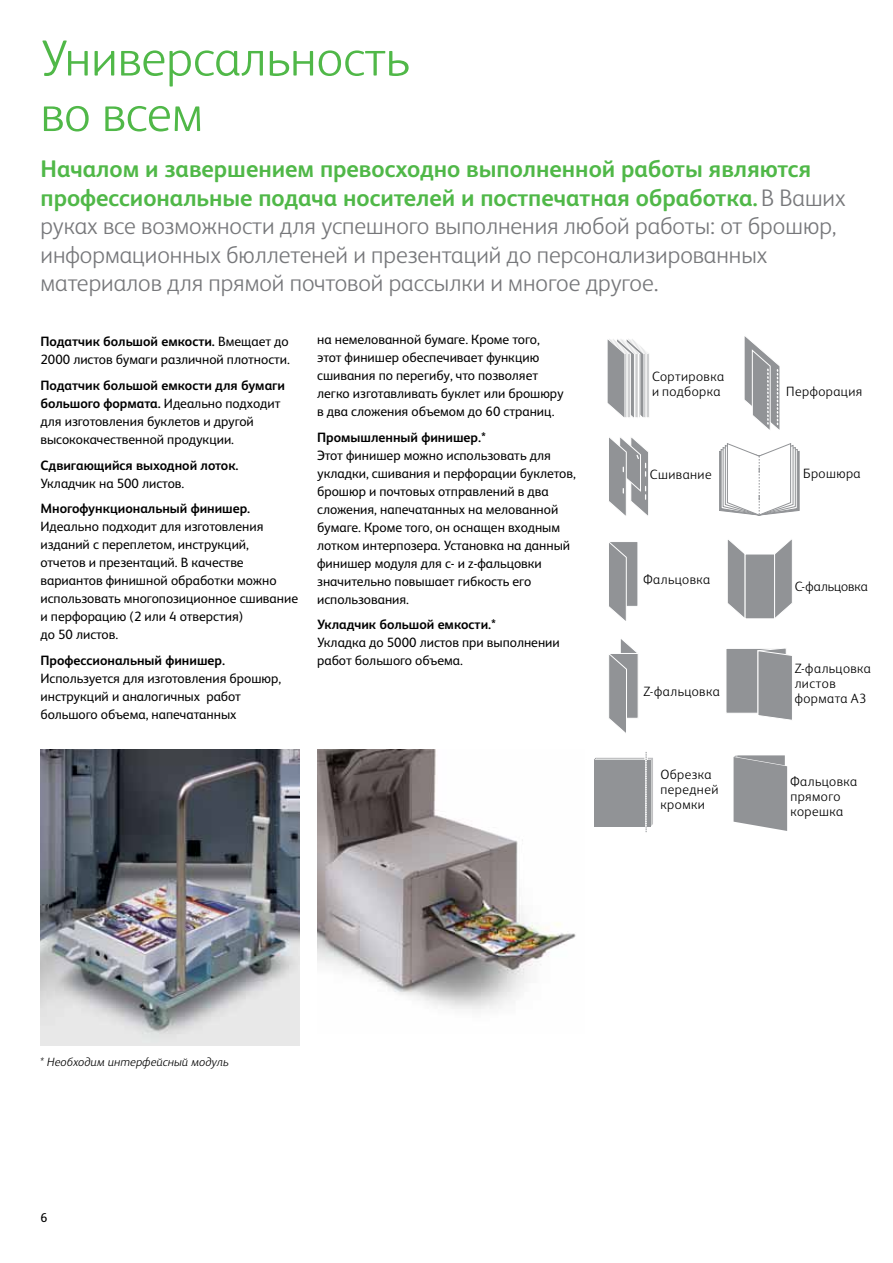
<style>
.page{position:relative;width:893px;height:1263px;background:#fff}
.page>*{position:absolute;margin:0;border:0;box-sizing:border-box;transform-origin:0 0}
.t1{font:300 51px/55.5px "Xerox Sans";color:#50b848}
.t2{font:300 24px/28.5px "Xerox Sans";color:#77787b}
.t3{font:13.5px/18px "Xerox Sans";color:#000}
.t4{font:300 13.5px/15px "Xerox Sans";letter-spacing:.03em;color:#000}
.t5{font:700 13.5px "Xerox Sans";color:#000}
.t6{font:300 13.5px "Xerox Sans";letter-spacing:.005em;color:#000}
.t7{font:12.75px "Xerox Sans";color:#000}
.t8{font:12px/15px "Xerox Sans";color:#000}
.t9{font:italic 300 12px "Xerox Sans";color:#000}
.s1{font-weight:700;color:#50b848}
.s2{font-weight:700}
</style>
<div class="page">
<img style="left:317px;top:750px;width:259px;height:260px">
<img style="left:40px;top:750px;width:259px;height:295px">
<svg style="left:607px;top:339px;width:42px;height:79px"></svg>
<svg style="left:609px;top:437px;width:40px;height:79px"></svg>
<div style="left:608px;top:541px;width:30px;height:65px;background:#919396"></div>
<div style="left:608px;top:541px;width:30px;height:66px;border:1px solid #fff"></div>
<svg style="left:608px;top:541px;width:19px;height:80px"></svg>
<svg style="left:727px;top:540px;width:18px;height:78px"></svg>
<svg style="left:775px;top:539px;width:17px;height:79px"></svg>
<div style="left:745px;top:554px;width:30px;height:65px;background:#919396"></div>
<div style="left:745px;top:554px;width:30px;height:65px;border:1px solid #fff"></div>
<div style="left:726px;top:648px;width:60px;height:65px;background:#919396"></div>
<div style="left:726px;top:648px;width:60px;height:65px;border:1px solid #fff"></div>
<svg style="left:757px;top:648px;width:35px;height:72px"></svg>
<svg style="left:719px;top:443px;width:80px;height:72px"></svg>
<svg style="left:609px;top:639px;width:29px;height:94px"></svg>
<svg style="left:744px;top:336px;width:36px;height:94px"></svg>
<svg style="left:734px;top:755px;width:53px;height:76px;background:#999b9e"></svg>
<svg style="left:594px;top:752px;width:59px;height:80px;background:#a4a6a9"></svg>
<h1 class="t1" style="left:40px;top:28px;width:370px">Универсальность во всем</h1>
<p class="t2" style="left:40px;top:154px;width:807px"><span class="s1">Началом и завершением превосходно выполненной работы являются профессиональные подача носителей и постпечатная обработка.</span>В Ваших руках все возможности для успешного выполнения любой работы: от брошюр, информационных бюллетеней и презентаций до персонализированных материалов для прямой почтовой рассылки и многое другое.</p>
<p class="t3" style="left:40px;top:332px;width:251px"><span class="s2">Податчик большой емкости.</span> Вмещает до<br>2000 листов бумаги различной плотности.</p>
<p class="t3" style="left:40px;top:376px;width:246px"><span class="s2">Податчик большой емкости для бумаги большого формата.</span> Идеально подходит для изготовления буклетов и другой высококачественной продукции.</p>
<p class="t5" style="left:40px;top:456px;width:200px">Сдвигающийся выходной лоток.</p>
<p class="t3" style="left:40px;top:473px;width:145px">Укладчик на 500 листов.</p>
<p class="t5" style="left:40px;top:499px;width:211px">Многофункциональный финишер.</p>
<p class="t3" style="left:40px;top:517px;width:259px">Идеально подходит для изготовления изданий с переплетом, инструкций,<br>отчетов и презентаций. В качестве вариантов финишной обработки можно использовать многопозиционное сшивание и перфорацию (2 или 4 отверстия)<br>до 50 листов.</p>
<p class="t5" style="left:40px;top:651px;width:186px">Профессиональный финишер.</p>
<p class="t3" style="left:40px;top:668px;width:242px">Используется для изготовления брошюр, инструкций и аналогичных работ большого объема, напечатанных</p>
<p class="t3" style="left:317px;top:330px;width:248px">на немелованной бумаге. Кроме того, этот финишер обеспечивает функцию сшивания по перегибу, что позволяет легко изготавливать буклет или брошюру в два сложения объемом до 60 страниц.</p>
<p class="t5" style="left:317px;top:428px;width:170px">Промышленный финишер.*</p>
<p class="t3" style="left:317px;top:446px;width:260px">Этот финишер можно использовать для укладки, сшивания и перфорации буклетов, брошюр и почтовых отправлений в два сложения, напечатанных на мелованной бумаге. Кроме того, он оснащен входным лотком интерпозера. Установка на данный финишер модуля для с- и z-фальцовки значительно повышает гибкость его использования.</p>
<p class="t5" style="left:317px;top:615px;width:180px">Укладчик большой емкости.*</p>
<p class="t3" style="left:317px;top:633px;width:244px">Укладка до 5000 листов при выполнении работ большого объема.</p>
<p class="t8" style="left:659px;top:366px;width:44px">Sort and<br>Collate</p>
<p class="t4" style="left:652px;top:368px;width:74px">Сортировка и подборка</p>
<p class="t4" style="left:786px;top:383px;width:77px">Перфорация</p>
<p class="t4" style="left:803px;top:465px;width:59px">Брошюра</p>
<p class="t4" style="left:650px;top:466px;width:63px">Сшивание</p>
<p class="t8" style="left:657px;top:468px;width:43px">Stapling</p>
<p class="t8" style="left:806px;top:468px;width:39px">Booklet</p>
<p class="t4" style="left:643px;top:571px;width:68px">Фальцовка</p>
<p class="t4" style="left:643px;top:684px;width:78px">Z-фальцовка</p>
<p class="t4" style="left:660px;top:766px;width:59px">Обрезка передней кромки</p>
<p class="t8" style="left:660px;top:780px;width:25px">Face<br>Trim</p>
<p class="t6" style="left:795px;top:577px;width:75px">С-фальцовка</p>
<p class="t4" style="left:795px;top:660px;width:78px">Z-фальцовка листов формата А3</p>
<p class="t8" style="left:804px;top:666px;width:39px">Tabloid<br>Z-Fold</p>
<p class="t4" style="left:790px;top:773px;width:68px">Фальцовка прямого корешка</p>
<p class="t8" style="left:797px;top:780px;width:37px">Square<br>Fold</p>
<p class="t9" style="left:40px;top:1053px;width:190px">* Необходим интерфейсный модуль</p>
<p class="t7" style="left:40px;top:1210px;width:9px">6</p>
</div>
